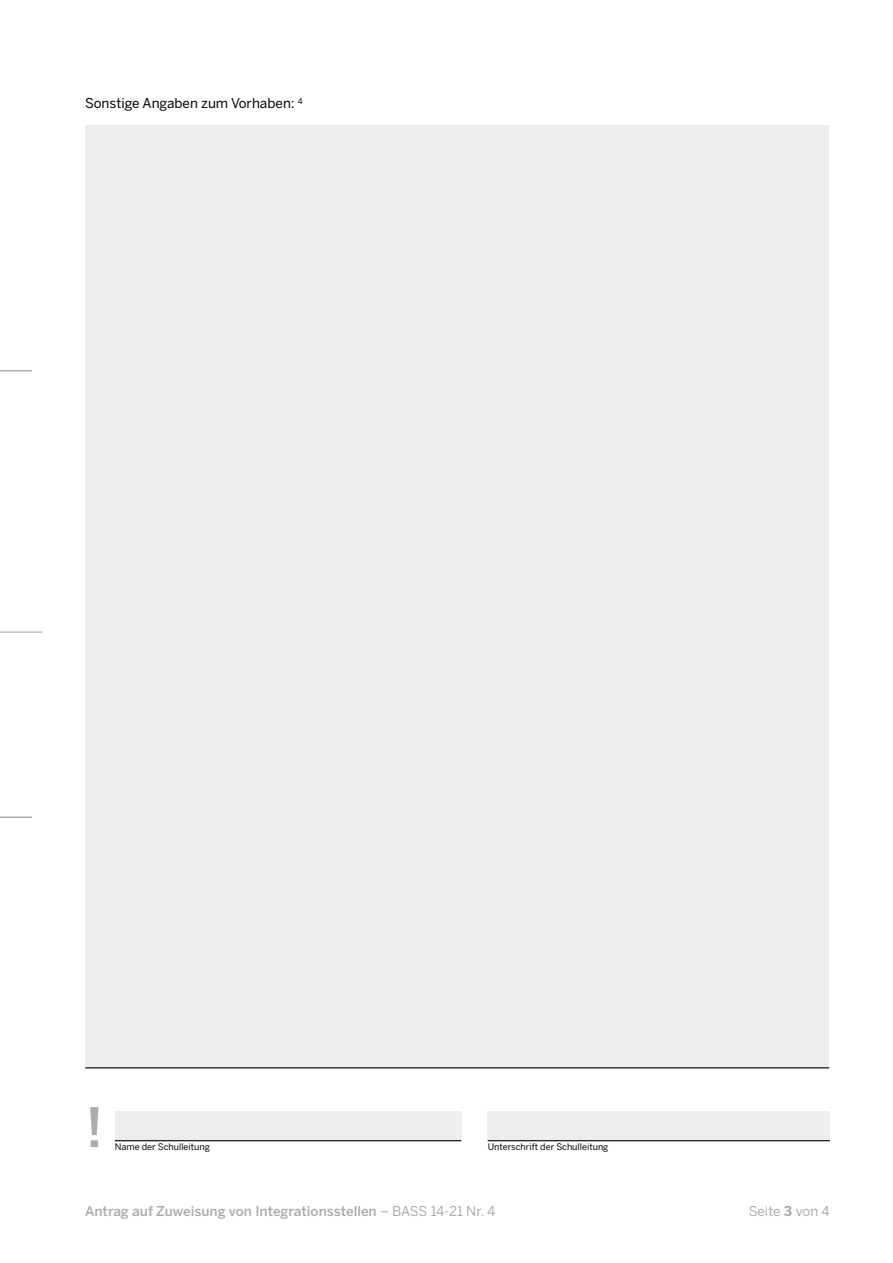
<style>
.page{position:relative;width:893px;height:1263px;background:#fff}
.page>*{position:absolute;margin:0;border:0;box-sizing:border-box;transform-origin:0 0}
.t1{font:500 54px "Benton Sans";color:#acacac}
.t2{font:500 13.5px "Benton Sans";color:#acacac}
.t3{font:13.5px "Benton Sans";color:#000}
.t4{font:13.5px "Benton Sans";letter-spacing:-.005em;color:#acacac}
.t5{font:9px "Benton Sans";color:#000}
.s1{font-weight:400}
.s2{font-weight:700}
</style>
<div class="page">
<hr style="left:0;top:631px;width:43px;height:2px;background:#acacac">
<hr style="left:0;top:370px;width:32px;height:1px;background:#acacac">
<hr style="left:0;top:816px;width:32px;height:2px;background:#acacac">
<div style="left:85px;top:125px;width:744px;height:942px;background:#ededed"></div>
<hr style="left:85px;top:1067px;width:744px;height:1px;background:#000">
<div style="left:115px;top:1111px;width:346px;height:30px;background:#ededed"></div>
<hr style="left:115px;top:1140px;width:346px;height:1px;background:#000">
<div style="left:488px;top:1111px;width:342px;height:30px;background:#ededed"></div>
<hr style="left:488px;top:1140px;width:342px;height:1px;background:#000">
<p class="t3" style="left:85px;top:96px;width:219px">Sonstige Angaben zum Vorhaben: <sup>4</sup></p>
<h1 class="t1" style="left:85px;top:1095px;width:20px">!</h1>
<p class="t5" style="left:115px;top:1141px;width:97px">Name der Schulleitung</p>
<p class="t5" style="left:488px;top:1141px;width:122px">Unterschrift der Schulleitung</p>
<p class="t2" style="left:85px;top:1203px;width:412px">Antrag auf Zuweisung von Integrationsstellen <span class="s1">– BASS 14-21 Nr. 4</span></p>
<p class="t4" style="left:749px;top:1203px;width:83px">Seite <span class="s2">3</span> von 4</p>
</div>
